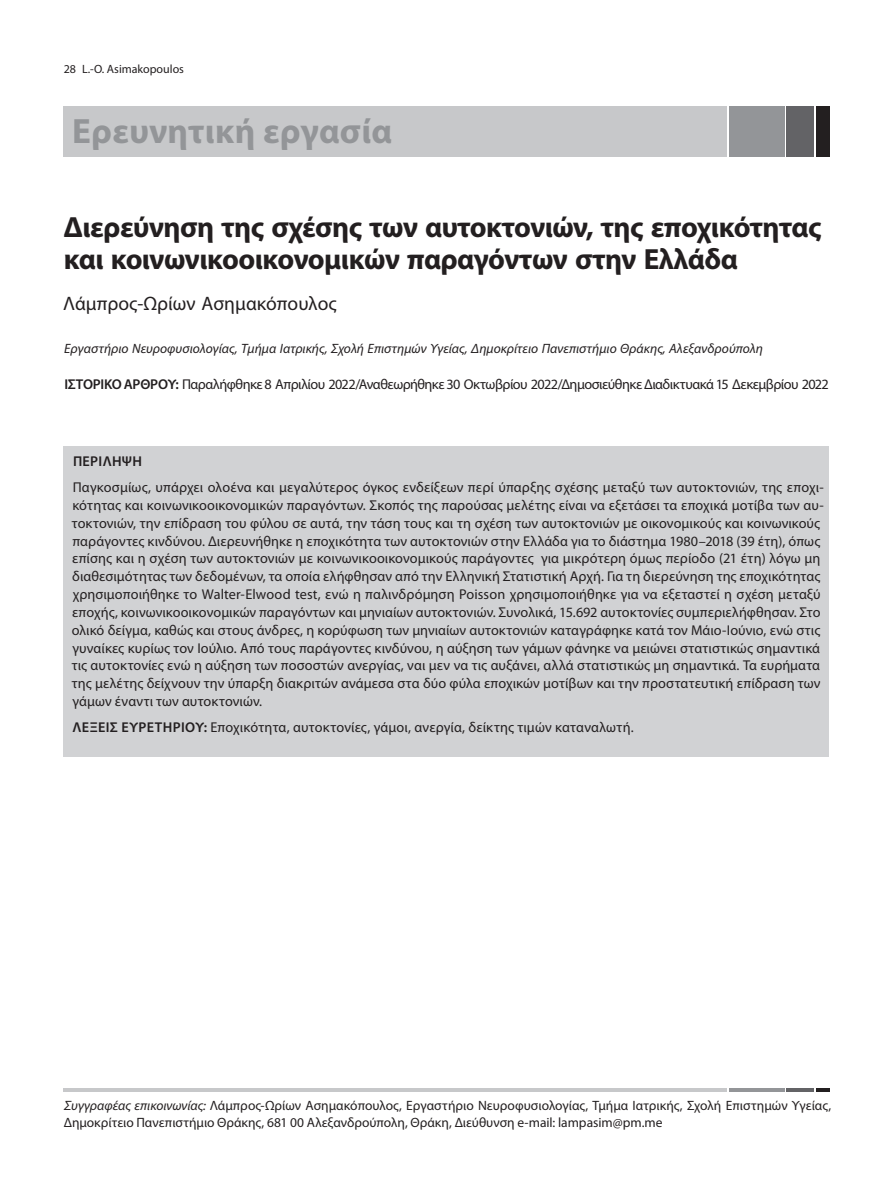
<style>
.page{position:relative;width:893px;height:1191px;background:#fff}
.page>*{position:absolute;margin:0;border:0;box-sizing:border-box;transform-origin:0 0}
.t1{font:700 35.25px "Myriad Pro";letter-spacing:.01em;color:#939598}
.t2{font:700 29.25px/32.2px "Myriad Pro";letter-spacing:-.02em;color:#231f20}
.t3{font:19.5px "Myriad Pro";color:#231f20}
.t4{font:14.25px/17.9px "Myriad Pro";letter-spacing:.005em;color:#231f20}
.t5{font:14.25px "Myriad Pro";letter-spacing:-.035em;color:#231f20}
.t6{font:600 14.25px "Myriad Pro";letter-spacing:.025em;color:#231f20}
.t7{font:13.5px/16.8px "Myriad Pro";color:#231f20}
.t8{font:italic 13.5px "Myriad Pro";color:#231f20}
.t9{font:12px "Myriad Pro";color:#231f20}
.s1{font-weight:600}
.s2{font-style:italic}
</style>
<div class="page">
<div style="left:64px;top:106px;width:663px;height:51px;background:#c7c8ca"></div>
<div style="left:729px;top:106px;width:56px;height:51px;background:#939598"></div>
<div style="left:787px;top:106px;width:27px;height:51px;background:#636366"></div>
<div style="left:816px;top:106px;width:13px;height:51px;background:#231f20"></div>
<hr style="left:64px;top:1088px;width:663px;height:3px;background:#c7c8ca">
<hr style="left:729px;top:1088px;width:56px;height:3px;background:#939598">
<hr style="left:787px;top:1088px;width:27px;height:3px;background:#636366">
<svg style="left:816px;top:1088px;width:13px;height:3px"></svg>
<div style="left:64px;top:446px;width:765px;height:311px;background:#d1d2d4"></div>
<p class="t9" style="left:64px;top:61px;width:122px">28 L.-O. Asimakopoulos</p>
<h1 class="t1" style="left:72px;top:108px;width:321px">Ερευνητική εργασία</h1>
<h2 class="t2" style="left:64px;top:210px;width:759px">Διερεύνηση της σχέσης των αυτοκτονιών, της εποχικότητας και κοινωνικοοικονομικών παραγόντων στην Ελλάδα</h2>
<h3 class="t3" style="left:63px;top:292px;width:275px">Λάμπρος-Ωρίων Ασημακόπουλος</h3>
<p class="t8" style="left:64px;top:340px;width:700px">Εργαστήριο Νευροφυσιολογίας, Τμήμα Ιατρικής, Σχολή Επιστημών Υγείας, Δημοκρίτειο Πανεπιστήμιο Θράκης, Αλεξανδρούπολη</p>
<p class="t5" style="left:64px;top:375px;width:766px"><span class="s1">ΙΣΤΟΡΙΚΌ ΆΡΘΡΟΥ:</span> Παραλήφθηκε 8 Απριλίου 2022/Αναθεωρήθηκε 30 Οκτωβρίου 2022/Δημοσιεύθηκε Διαδικτυακά 15 Δεκεμβρίου 2022</p>
<p class="t6" style="left:73px;top:452px;width:71px">ΠΕΡΙΛΗΨΗ</p>
<p class="t4" style="left:72px;top:478px;width:753px">Παγκοσμίως, υπάρχει ολοένα και μεγαλύτερος όγκος ενδείξεων περί ύπαρξης σχέσης μεταξύ των αυτοκτονιών, της εποχι&shy;κότητας και κοινωνικοοικονομικών παραγόντων. Σκοπός της παρούσας μελέτης είναι να εξετάσει τα εποχικά μοτίβα των αυ&shy;τοκτονιών, την επίδραση του φύλου σε αυτά, την τάση τους και τη σχέση των αυτοκτονιών με οικονομικούς και κοινωνικούς παράγοντες κινδύνου. Διερευνήθηκε η εποχικότητα των αυτοκτονιών στην Ελλάδα για το διάστημα 1980–2018 (39 έτη), όπως επίσης και η σχέση των αυτοκτονιών με κοινωνικοοικονομικούς παράγοντες για μικρότερη όμως περίοδο (21 έτη) λόγω μη διαθεσιμότητας των δεδομένων, τα οποία ελήφθησαν από την Ελληνική Στατιστική Αρχή. Για τη διερεύνηση της εποχικότητας χρησιμοποιήθηκε το Walter-Elwood test, ενώ η παλινδρόμηση Poisson χρησιμοποιήθηκε για να εξεταστεί η σχέση μεταξύ εποχής, κοινωνικοοικονομικών παραγόντων και μηνιαίων αυτοκτονιών. Συνολικά, 15.692 αυτοκτονίες συμπεριελήφθησαν. Στο ολικό δείγμα, καθώς και στους άνδρες, η κορύφωση των μηνιαίων αυτοκτονιών καταγράφηκε κατά τον Μάιο-Ιούνιο, ενώ στις γυναίκες κυρίως τον Ιούλιο. Από τους παράγοντες κινδύνου, η αύξηση των γάμων φάνηκε να μειώνει στατιστικώς σημαντικά τις αυτοκτονίες ενώ η αύξηση των ποσοστών ανεργίας, ναι μεν να τις αυξάνει, αλλά στατιστικώς μη σημαντικά. Τα ευρήματα της μελέτης δείχνουν την ύπαρξη διακριτών ανάμεσα στα δύο φύλα εποχικών μοτίβων και την προστατευτική επίδραση των γάμων έναντι των αυτοκτονιών.</p>
<p class="t4" style="left:72px;top:718px;width:563px"><span class="s1">ΛΈΞΕΙΣ ΕΥΡΕΤΗΡΊ ΟΥ:</span> Εποχικότητα, αυτοκτονίες, γάμοι, ανεργία, δείκτης τιμών καταναλωτή.</p>
<p class="t7" style="left:64px;top:1097px;width:769px"><span class="s2">Συγγραφέας επικοινωνίας:</span> Λάμπρος-Ωρίων Ασημακόπουλος, Εργαστήριο Νευροφυσιολογίας, Τμήμα Ιατρικής, Σχολή Επιστημών Υγείας,<br>Δημοκρίτειο Πανεπιστήμιο Θράκης, 681 00 Αλεξανδρούπολη, Θράκη, Διεύθυνση e-mail: lampasim@pm.me</p>
</div>
